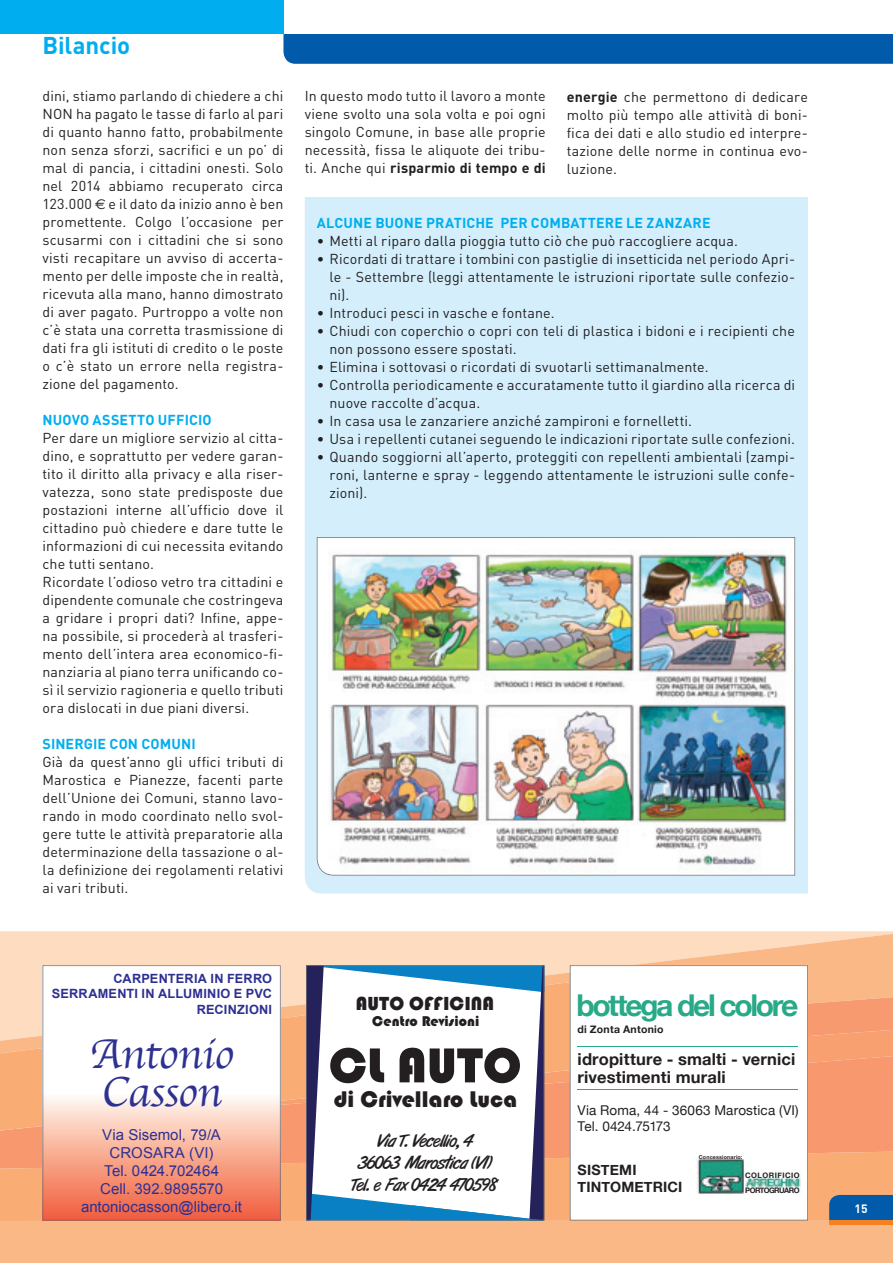
<style>
.page{position:relative;width:893px;height:1263px;background:#fff}
.page>*{position:absolute;margin:0;border:0;box-sizing:border-box;transform-origin:0 0}
.t1{font:50.85px "Bauhaus 93";color:#231f20}
.t2{font:43.8px/38.4px "Apple Chancery";letter-spacing:-.02em;color:#2e3092}
.t3{font:700 30px "Helvetica Neue";letter-spacing:-.08em;color:#28a988}
.t4{font:700 24px "DIN";letter-spacing:-.005em;color:#00aeef}
.t5{font:23.55px "Bauhaus 93";letter-spacing:.005em;color:#231f20}
.t6{font:19.65px "Bauhaus 93";letter-spacing:.005em;color:#231f20}
.t7{font:18px/21.6px "Art Brush";letter-spacing:-.02em;color:#231f20;text-align:center}
.t8{font:700 16.5px/18.3px "Helvetica Neue";letter-spacing:.01em;color:#231f20}
.t9{font:15px/18px "Arial";letter-spacing:.005em;color:#2e3092;text-align:center}
.t10{font:14.7px "Bauhaus 93";letter-spacing:.005em;color:#231f20}
.t11{font:14.25px/18px "DIN";letter-spacing:.01em;color:#231f20;text-align:justify}
.t12{font:700 14.25px "DIN";letter-spacing:.01em;color:#00aeef}
.t13{font:700 14.25px/17.1px "Helvetica Neue";letter-spacing:.01em;color:#231f20}
.t14{font:13.5px/16.2px "Helvetica Neue";letter-spacing:.01em;color:#231f20}
.t15{font:700 12.75px/15.3px "Arial";letter-spacing:.015em;color:#2e3092;text-align:right}
.t16{font:700 12px "DIN";color:#fff}
.t17{font:700 10.5px "Helvetica Neue";letter-spacing:.025em;color:#231f20}
.t18{font:700 7.5px/14.9px "Helvetica Neue";letter-spacing:-.01em;color:#231f20}
.t19{font:700 5.4px "Helvetica Neue";letter-spacing:.03em;color:#231f20}
.s1{font-family:"Euro Sans"}
.s2{font-weight:700}
</style>
<div class="page">
<svg style="left:0;top:931px;width:893px;height:3px;background:#fcdfc5"></svg>
<svg style="left:0;top:934px;width:893px;height:63px;background:#fcd4b2"></svg>
<div style="left:0;top:1221px;width:893px;height:42px;background:#fab887"></div>
<svg style="left:0;top:1169px;width:893px;height:52px;background:#efa773"></svg>
<svg style="left:808px;top:997px;width:85px;height:53px;background:#f79e71"></svg>
<svg style="left:0;top:1056px;width:893px;height:113px;background:#f69b6f"></svg>
<svg style="left:0;top:977px;width:570px;height:153px;background:#f7b486"></svg>
<div style="left:829px;top:1195px;width:64px;height:25px;background:#015aaa"></div>
<div style="left:829px;top:1220px;width:64px;height:5px;background:#f58220"></div>
<div style="left:0;top:0;width:283px;height:34px;background:#00aeef"></div>
<div style="left:283px;top:34px;width:610px;height:30px;background:#015aaa"></div>
<div style="left:305px;top:197px;width:503px;height:696px;background:#d4effb"></div>
<img style="left:317px;top:537px;width:478px;height:338px">
<svg style="left:43px;top:965px;width:238px;height:255px"></svg>
<svg style="left:306px;top:965px;width:238px;height:255px"></svg>
<svg style="left:570px;top:965px;width:238px;height:255px"></svg>
<h3 class="t4" style="left:43px;top:30px;width:89px">Bilancio</h3>
<p class="t11" style="left:43px;top:87px;width:242px">dini, stiamo parlando di chiedere a chi NON ha pagato le tasse di farlo al pari di quanto hanno fatto, probabilmente non senza sforzi, sacrifici e un po’ di mal di pancia, i cittadini onesti. Solo nel 2014 abbiamo recuperato circa 123.000 <span class="s1">€</span> e il dato da inizio anno è ben promettente. Colgo l’occasione per scusarmi con i cittadini che si sono visti recapitare un avviso di accerta&shy;mento per delle imposte che in realtà, ricevuta alla mano, hanno dimostrato di aver pagato. Purtroppo a volte non c’è stata una corretta trasmissione di dati fra gli istituti di credito o le poste o c’è stato un errore nella registra&shy;zione del pagamento.</p>
<p class="t12" style="left:43px;top:411px;width:171px">NUOVO ASSETTO UFFICIO</p>
<p class="t11" style="left:43px;top:429px;width:242px;text-align:left">Per dare un migliore servizio al citta&shy;dino, e soprattutto per vedere garan&shy;tito il diritto alla privacy e alla riser&shy;vatezza, sono state predisposte due postazioni interne all’ufficio dove il cittadino può chiedere e dare tutte le informazioni di cui necessita evitando che tutti sentano.<br>Ricordate l’odioso vetro tra cittadini e dipendente comunale che costringeva a gridare i propri dati? Infine, appe&shy;na possibile, si procederà al trasferi&shy;mento dell’intera area economico-fi&shy;nanziaria al piano terra unificando co&shy;sì il servizio ragioneria e quello tributi ora dislocati in due piani diversi.</p>
<p class="t12" style="left:43px;top:735px;width:155px">SINERGIE CON COMUNI</p>
<p class="t11" style="left:43px;top:753px;width:242px">Già da quest’anno gli uffici tributi di Marostica e Pianezze, facenti parte dell’Unione dei Comuni, stanno lavo&shy;rando in modo coordinato nello svol&shy;gere tutte le attività preparatorie alla determinazione della tassazione o al&shy;la definizione dei regolamenti relativi ai vari tributi.</p>
<p class="t11" style="left:305px;top:87px;width:242px">In questo modo tutto il lavoro a monte viene svolto una sola volta e poi ogni singolo Comune, in base alle proprie necessità, fissa le aliquote dei tribu&shy;ti. Anche qui <span class="s2">risparmio di tempo e di</span></p>
<p class="t11" style="left:567px;top:87px;width:242px"><span class="s2">energie</span> che permettono di dedicare molto più tempo alle attività di boni&shy;fica dei dati e allo studio ed interpre&shy;tazione delle norme in continua evo&shy;luzione.</p>
<p class="t12" style="left:317px;top:213px;width:395px">ALCUNE BUONE PRATICHE PER COMBATTERE LE ZANZARE</p>
<p class="t11" style="left:317px;top:231px;width:423px">• Metti al riparo dalla pioggia tutto ciò che può raccogliere acqua.</p>
<p class="t11" style="left:329px;top:249px;width:467px;text-indent:-13px">• Ricordati di trattare i tombini con pastiglie di insetticida nel periodo Apri&shy;le - Settembre (leggi attentamente le istruzioni riportate sulle confezio&shy;ni).</p>
<p class="t11" style="left:317px;top:303px;width:239px">• Introduci pesci in vasche e fontane.</p>
<p class="t11" style="left:329px;top:321px;width:467px;text-indent:-13px">• Chiudi con coperchio o copri con teli di plastica i bidoni e i recipienti che non possono essere spostati.</p>
<p class="t11" style="left:317px;top:357px;width:393px">• Elimina i sottovasi o ricordati di svuotarli settimanalmente.</p>
<p class="t11" style="left:329px;top:375px;width:467px;text-indent:-13px">• Controlla periodicamente e accuratamente tutto il giardino alla ricerca di nuove raccolte d’acqua.</p>
<p class="t11" style="left:317px;top:411px;width:377px">• In casa usa le zanzariere anziché zampironi e fornelletti.</p>
<p class="t11" style="left:317px;top:429px;width:480px">• Usa i repellenti cutanei seguendo le indicazioni riportate sulle confezioni.</p>
<p class="t11" style="left:329px;top:447px;width:467px;text-indent:-13px">• Quando soggiorni all’aperto, proteggiti con repellenti ambientali (zampi&shy;roni, lanterne e spray - leggendo attentamente le istruzioni sulle confe&shy;zioni).</p>
<p class="t15" style="left:52px;top:971px;width:222px">CARPENTERIA IN FERRO<br>SERRAMENTI IN ALLUMINIO E PVC<br>RECINZIONI</p>
<h3 class="t6" style="left:356px;top:992px;width:140px">AUTO OFFICINA</h3>
<p class="t10" style="left:372px;top:1013px;width:109px">Centro Revisioni</p>
<h2 class="t2" style="left:90px;top:1034px;width:145px">Antonio<br>Casson</h2>
<h1 class="t1" style="left:329px;top:1037px;width:194px">CL AUTO</h1>
<h3 class="t5" style="left:334px;top:1086px;width:185px">di Crivellaro Luca</h3>
<p class="t9" style="left:81px;top:1126px;width:163px">Via Sisemol, 79/A<br>CROSARA (VI)<br>Tel. 0424.702464<br>Cell. 392.9895570 antoniocasson@libero.it</p>
<p class="t7" style="left:351px;top:1131px;width:148px">Via T. Vecellio, 4<br>36063 Marostica (VI)<br>Tel. e Fax 0424 470598</p>
<h3 class="t3" style="left:576px;top:986px;width:224px">bottega del colore</h3>
<p class="t17" style="left:578px;top:1023px;width:87px">di Zonta Antonio</p>
<p class="t8" style="left:578px;top:1049px;width:219px">idropitture - smalti - vernici rivestimenti murali</p>
<p class="t14" style="left:578px;top:1102px;width:223px">Via Roma, 44 - 36063 Marostica (VI)<br>Tel. 0424.75173</p>
<p class="t19" style="left:699px;top:1153px;width:45px">Concessionario:</p>
<p class="t13" style="left:578px;top:1161px;width:106px">SISTEMI<br>TINTOMETRICI</p>
<p class="t18" style="left:745px;top:1167px;width:56px">COLORIFICIO<br>PORTOGRUARO</p>
<p class="t16" style="left:855px;top:1201px;width:15px">15</p>
</div>
